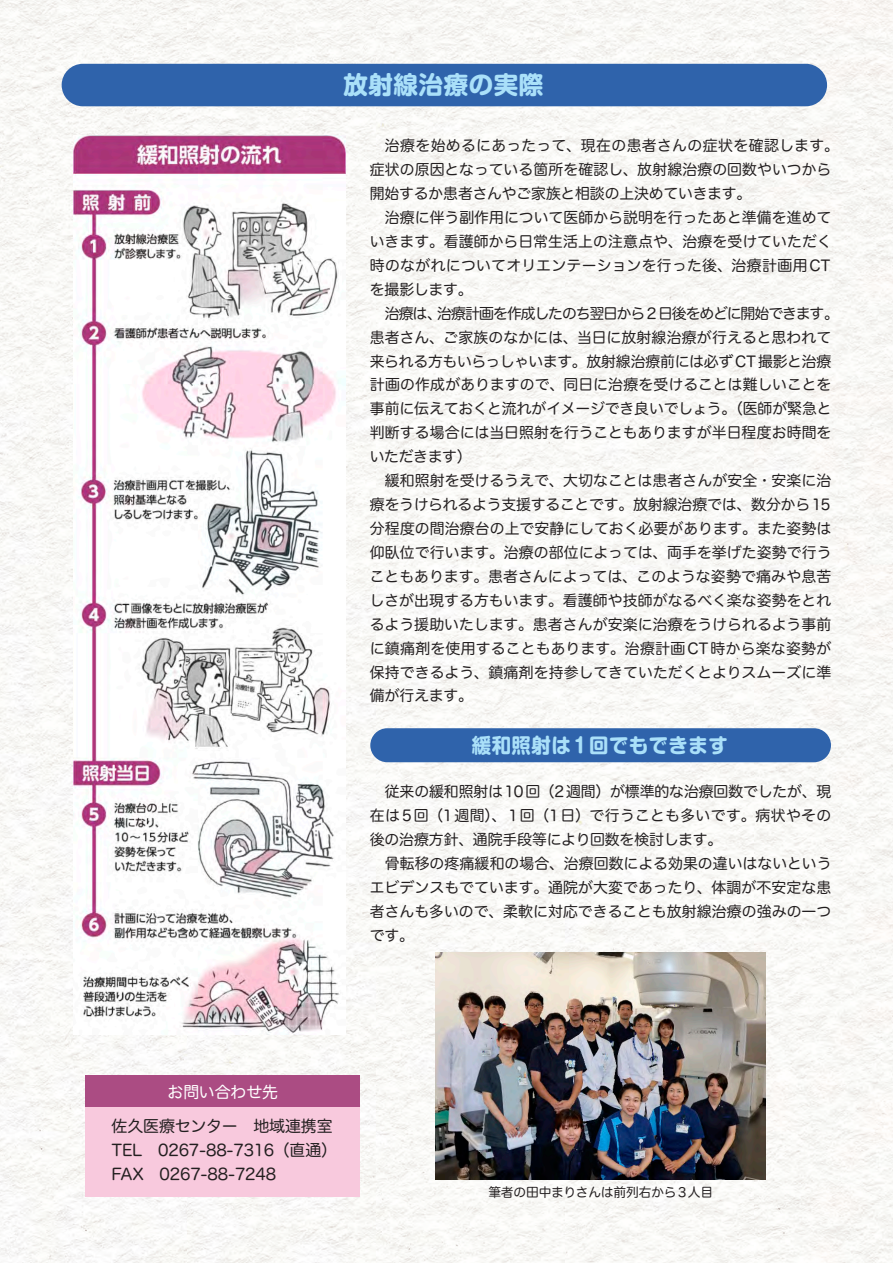
<style>
.page{position:relative;width:893px;height:1263px;background:#fff}
.page>*{position:absolute;margin:0;border:0;box-sizing:border-box;transform-origin:0 0}
.t1{font:700 24.45px "Shin M Go Pro";letter-spacing:.025em;color:#aae0f9}
.t2{font:700 20.25px "Shin M Go Pro";letter-spacing:.025em;color:#aae0f9;scale:.96 1}
.t3{font:15.9px/24.5px "Hira Maru Pro W4";letter-spacing:-.01em;color:#231f20}
.t4{font:15.9px "Hira Maru Pro W4";letter-spacing:-.01em;color:#fff}
.t5{font:14.85px/23.9px "Hira Maru Pro W4";color:#231f20;text-align:justify}
.t6{font:12.75px "Hira Maru Pro W4";letter-spacing:-.015em;color:#231f20}
</style>
<div class="page">
<img style="left:0;top:0;width:893px;height:1263px">
<img style="left:73px;top:136px;width:272px;height:899px">
<div style="left:85px;top:1079px;width:274px;height:118px;background:#f8c9dd"></div>
<div style="left:85px;top:1076px;width:274px;height:31px;background:#ab4c83"></div>
<div style="left:62px;top:64px;width:765px;height:42px;background:#2f63ab;border-radius:21px"></div>
<div style="left:370px;top:728px;width:461px;height:34px;background:#2f63ab;border-radius:17px"></div>
<img style="left:436px;top:952px;width:329px;height:227px">
<h1 class="t1" style="left:343px;top:65px;width:201px">放射線治療の実際</h1>
<p class="t5" style="left:370px;top:133px;width:471px;text-align:left;text-indent:15px">治療を始めるにあったって、現在の患者さんの症状を確認します。症状の原因となっている箇所を確認し、放射線治療の回数やいつから開始するか患者さんやご家族と相談の上決めていきます。</p>
<p class="t5" style="left:370px;top:205px;width:463px;text-indent:15px">治療に伴う副作用について医師から説明を行ったあと準備を進めていきます。看護師から日常生活上の注意点や、治療を受けていただく時のながれについてオリエンテーションを行った後、治療計画用CTを撮影します。</p>
<p class="t5" style="left:370px;top:300px;width:471px;text-align:left;text-indent:15px">治療は、治療計画を作成したのち翌日から 2 日後をめどに開始できます。患者さん、ご家族のなかには、当日に放射線治療が行えると思われて来られる方もいらっしゃいます。放射線治療前には必ずCT撮影と治療計画の作成がありますので、同日に治療を受けることは難しいことを事前に伝えておくと流れがイメージでき良いでしょう。（医師が緊急と判断する場合には当日照射を行うこともありますが半日程度お時間をいただきます）</p>
<p class="t5" style="left:370px;top:468px;width:463px;text-indent:15px">緩和照射を受けるうえで、大切なことは患者さんが安全・安楽に治療をうけられるよう支援することです。放射線治療では、数分から15分程度の間治療台の上で安静にしておく必要があります。また姿勢は仰臥位で行います。治療の部位によっては、両手を挙げた姿勢で行うこともあります。患者さんによっては、このような姿勢で痛みや息苦しさが出現する方もいます。看護師や技師がなるべく楽な姿勢をとれるよう援助いたします。患者さんが安楽に治療をうけられるよう事前に鎮痛剤を使用することもあります。治療計画CT時から楽な姿勢が保持できるよう、鎮痛剤を持参してきていただくとよりスムーズに準備が行えます。</p>
<h2 class="t2" style="left:472px;top:729px;width:268px">緩和照射は1回でもできます</h2>
<p class="t5" style="left:370px;top:779px;width:463px;text-indent:15px">従来の緩和照射は10回（2週間）が標準的な治療回数でしたが、現在は5回（1週間）、１回（1日）で行うことも多いです。病状やその後の治療方針、通院手段等により回数を検討します。</p>
<p class="t5" style="left:370px;top:850px;width:463px;text-indent:15px">骨転移の疼痛緩和の場合、治療回数による効果の違いはないというエビデンスもでています。通院が大変であったり、体調が不安定な患者さんも多いので、柔軟に対応できることも放射線治療の強みの一つです。</p>
<p class="t4" style="left:168px;top:1078px;width:112px">お問い合わせ先</p>
<p class="t3" style="left:96px;top:1112px;width:243px">　佐久医療センター　地域連携室　TEL　0267‐88‐7316（直通）　FAX　0267‐88‐7248</p>
<p class="t6" style="left:488px;top:1181px;width:226px">筆者の田中まりさんは前列右から3人目</p>
</div>
